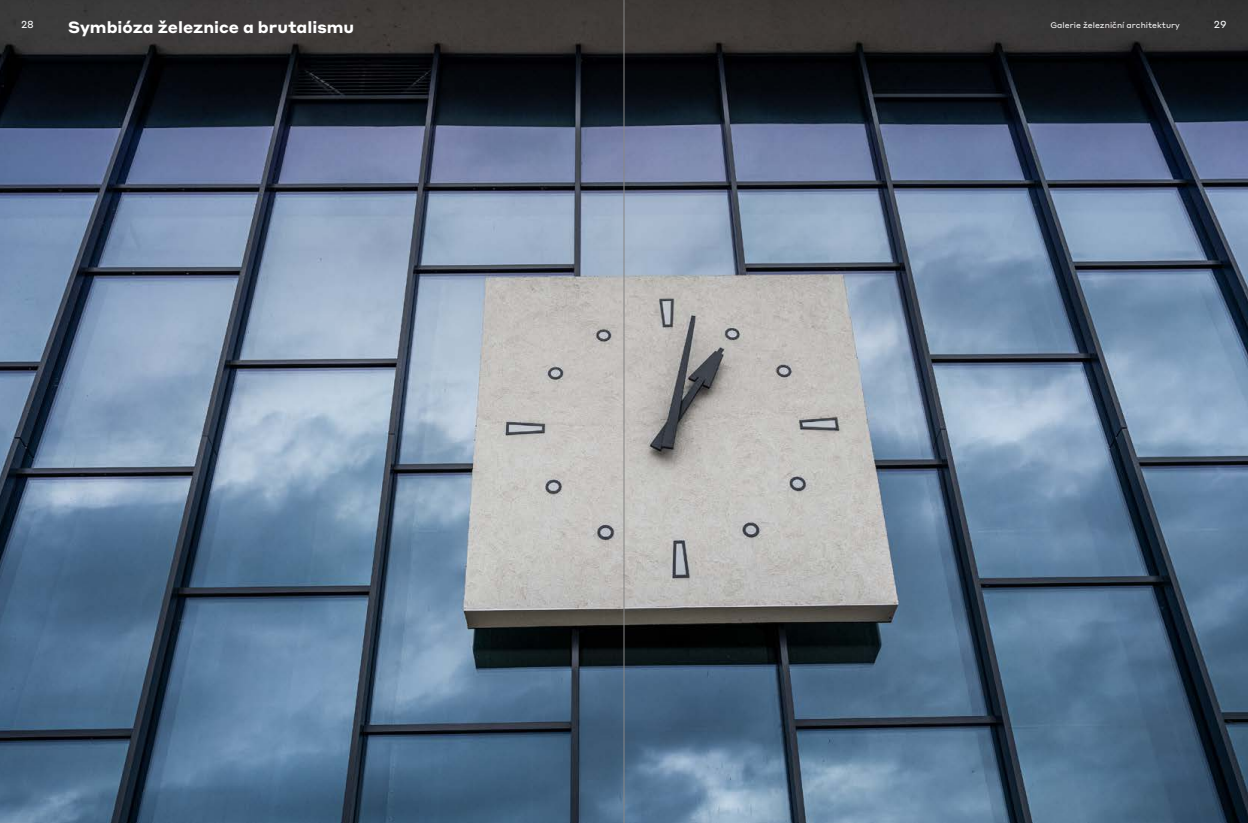
<style>
.page{position:relative;width:1248px;height:823px;background:#fff}
.page>*{position:absolute;margin:0;border:0;box-sizing:border-box;transform-origin:0 0}
.t1{font:700 16px "Styrene A";color:#fff}
.t2{font:10px "Styrene B";color:#fcfeff}
.t3{font:8px "Styrene A";color:#fff}
</style>
<div class="page">
<img style="left:0;top:0;width:1247px;height:822px">
<hr style="left:623px;top:0;width:1px;height:822px;background:#878787">
<p class="t2" style="left:21px;top:16px;width:14px">28</p>
<h1 class="t1" style="left:68px;top:13px;width:288px">Symbióza železnice a brutalismu</h1>
<p class="t3" style="left:1050px;top:19px;width:131px">Galerie železniční architektury</p>
<p class="t2" style="left:1213px;top:16px;width:14px">29</p>
</div>
